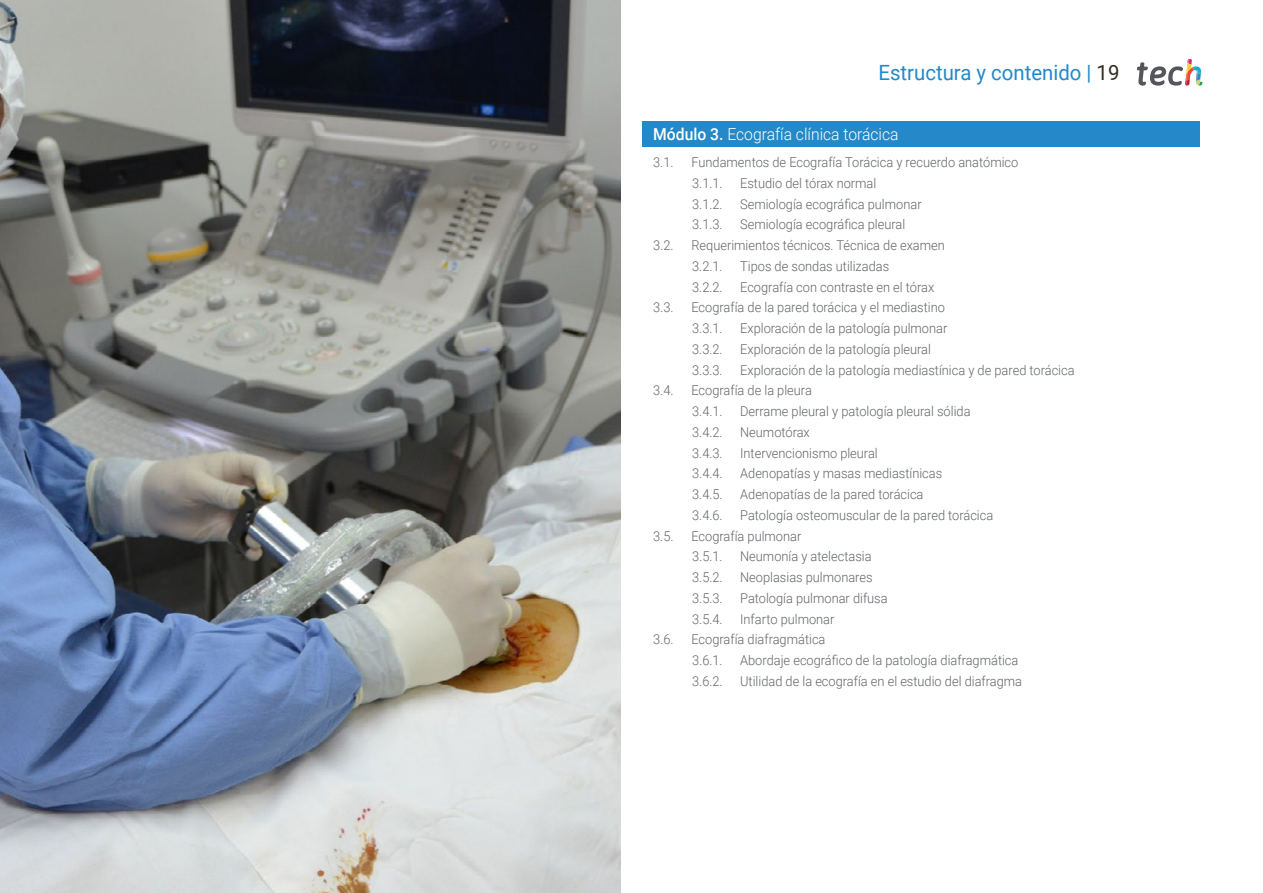
<style>
.page{position:relative;width:1263px;height:893px;background:#fff}
.page>*{position:absolute;margin:0;border:0;box-sizing:border-box;transform-origin:0 0}
.t1{font:21px "Roboto";color:#2488c9}
.t2{font:300 16.5px "Roboto";color:#fff;scale:.95 1}
.t3{font:300 13.5px/20.7px "Roboto";color:#61646a;scale:.95 1}
.s1{color:#312e20}
.s2{font-weight:500}
</style>
<div class="page">
<div style="left:642px;top:121px;width:557px;height:25px;background:#2488c9"></div>
<img style="left:0;top:0;width:621px;height:893px">
<svg style="left:1137px;top:59px;width:65px;height:27px"></svg>
<h1 class="t1" style="left:878px;top:57px;width:242px">Estructura y contenido | <span class="s1">19</span></h1>
<p class="t2" style="left:653px;top:123px;width:260px"><span class="s2">Módulo 3.</span> Ecografía clínica torácica</p>
<p class="t3" style="left:653px;top:151px;width:23px">3.1.</p>
<p class="t3" style="left:691px;top:151px;width:346px">Fundamentos de Ecografía Torácica y recuerdo anatómico<br>3.1.1.</p>
<p class="t3" style="left:740px;top:172px;width:145px">Estudio del tórax normal</p>
<p class="t3" style="left:692px;top:193px;width:34px">3.1.2.</p>
<p class="t3" style="left:740px;top:193px;width:192px">Semiología ecográfica pulmonar</p>
<p class="t3" style="left:692px;top:214px;width:34px">3.1.3.</p>
<p class="t3" style="left:740px;top:214px;width:175px">Semiología ecográfica pleural</p>
<p class="t3" style="left:653px;top:234px;width:23px">3.2.</p>
<p class="t3" style="left:691px;top:234px;width:268px">Requerimientos técnicos. Técnica de examen<br>3.2.1.</p>
<p class="t3" style="left:740px;top:255px;width:158px">Tipos de sondas utilizadas</p>
<p class="t3" style="left:692px;top:276px;width:34px">3.2.2.</p>
<p class="t3" style="left:740px;top:276px;width:206px">Ecografía con contraste en el tórax</p>
<p class="t3" style="left:653px;top:297px;width:23px">3.3.</p>
<p class="t3" style="left:691px;top:297px;width:268px">Ecografía de la pared torácica y el mediastino<br>3.3.1.</p>
<p class="t3" style="left:740px;top:317px;width:220px">Exploración de la patología pulmonar</p>
<p class="t3" style="left:692px;top:338px;width:34px">3.3.2.</p>
<p class="t3" style="left:740px;top:338px;width:202px">Exploración de la patología pleural</p>
<p class="t3" style="left:692px;top:359px;width:34px">3.3.3.</p>
<p class="t3" style="left:740px;top:359px;width:354px">Exploración de la patología mediastínica y de pared torácica</p>
<p class="t3" style="left:653px;top:380px;width:23px">3.4.</p>
<p class="t3" style="left:691px;top:380px;width:128px">Ecografía de la pleura<br>3.4.1.</p>
<p class="t3" style="left:740px;top:400px;width:244px">Derrame pleural y patología pleural sólida</p>
<p class="t3" style="left:692px;top:421px;width:34px">3.4.2.</p>
<p class="t3" style="left:740px;top:421px;width:75px">Neumotórax</p>
<p class="t3" style="left:692px;top:442px;width:34px">3.4.3.</p>
<p class="t3" style="left:740px;top:442px;width:146px">Intervencionismo pleural</p>
<p class="t3" style="left:692px;top:463px;width:34px">3.4.4.</p>
<p class="t3" style="left:740px;top:463px;width:214px">Adenopatías y masas mediastínicas</p>
<p class="t3" style="left:692px;top:483px;width:34px">3.4.5.</p>
<p class="t3" style="left:740px;top:483px;width:194px">Adenopatías de la pared torácica</p>
<p class="t3" style="left:692px;top:504px;width:34px">3.4.6.</p>
<p class="t3" style="left:740px;top:504px;width:268px">Patología osteomuscular de la pared torácica</p>
<p class="t3" style="left:653px;top:525px;width:23px">3.5.</p>
<p class="t3" style="left:691px;top:525px;width:117px">Ecografía pulmonar<br>3.5.1.</p>
<p class="t3" style="left:740px;top:546px;width:140px">Neumonía y atelectasia</p>
<p class="t3" style="left:692px;top:566px;width:34px">3.5.2.</p>
<p class="t3" style="left:740px;top:566px;width:141px">Neoplasias pulmonares</p>
<p class="t3" style="left:692px;top:587px;width:34px">3.5.3.</p>
<p class="t3" style="left:740px;top:587px;width:157px">Patología pulmonar difusa</p>
<p class="t3" style="left:692px;top:608px;width:34px">3.5.4.</p>
<p class="t3" style="left:740px;top:608px;width:101px">Infarto pulmonar</p>
<p class="t3" style="left:653px;top:629px;width:23px">3.6.</p>
<p class="t3" style="left:691px;top:629px;width:143px">Ecografía diafragmática<br>3.6.1.</p>
<p class="t3" style="left:740px;top:649px;width:294px">Abordaje ecográfico de la patología diafragmática</p>
<p class="t3" style="left:692px;top:670px;width:34px">3.6.2.</p>
<p class="t3" style="left:740px;top:670px;width:298px">Utilidad de la ecografía en el estudio del diafragma</p>
</div>
